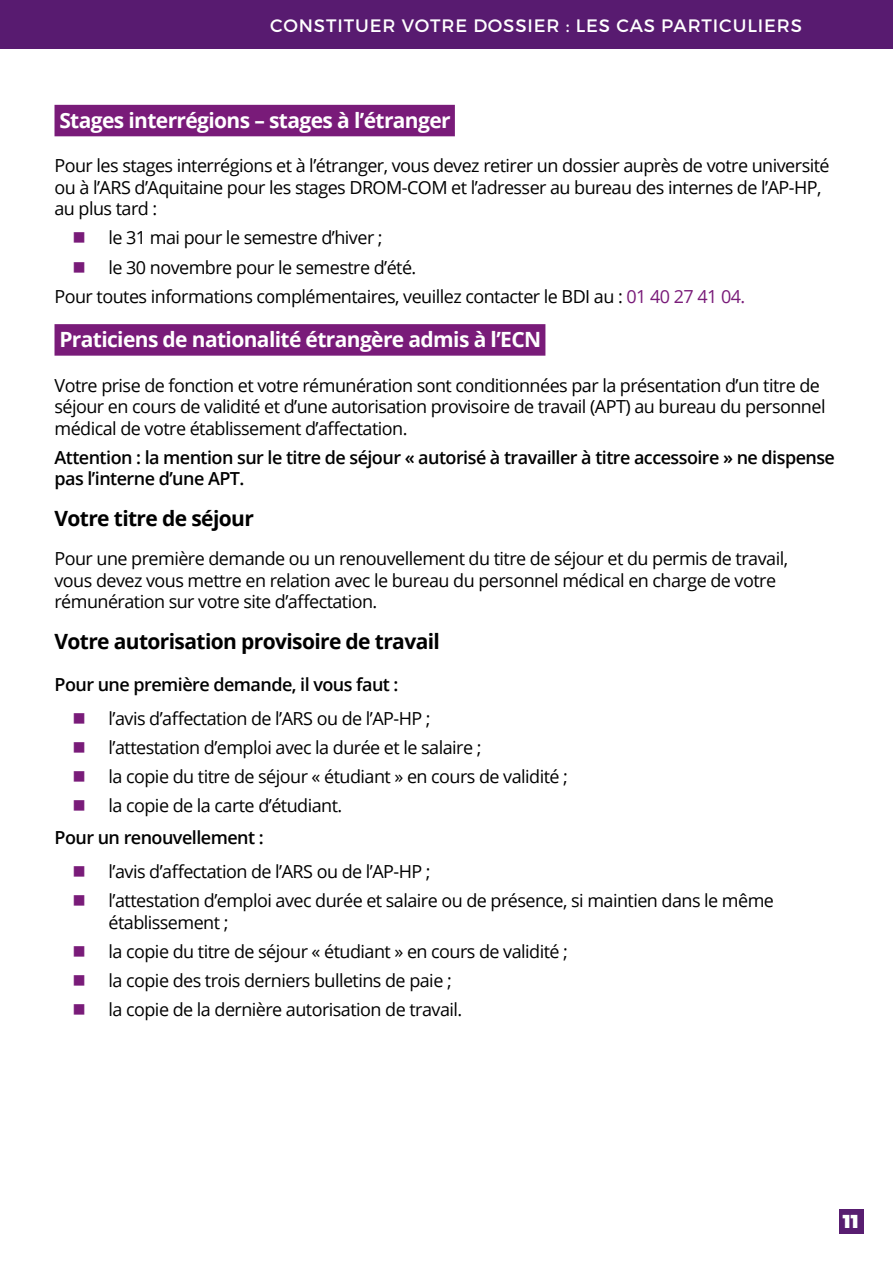
<style>
.page{position:relative;width:893px;height:1263px;background:#fff}
.page>*{position:absolute;margin:0;border:0;box-sizing:border-box;transform-origin:0 0}
.t1{font:700 21px "Open Sans";letter-spacing:-.03em;color:#fff}
.t2{font:700 21px "Open Sans";letter-spacing:-.03em;color:#000}
.t3{font:900 18.75px "Montserrat";color:#fff}
.t4{font:18px/21.6px "Open Sans";letter-spacing:-.03em;color:#000}
.t5{font:600 18px/21.6px "Open Sans";letter-spacing:-.03em;color:#000}
.t6{font:18px "Montserrat";letter-spacing:.05em;color:#fff}
.s1{color:#791b79}
.s2{font-weight:600}
</style>
<div class="page">
<div style="left:0;top:0;width:893px;height:48px;background:#581b70"></div>
<div style="left:839px;top:1209px;width:24px;height:24px;background:#581d70"></div>
<div style="left:55px;top:105px;width:400px;height:31px;background:#791b79"></div>
<div style="left:55px;top:324px;width:490px;height:32px;background:#791b79"></div>
<p class="t6" style="left:270px;top:15px;width:533px">CONSTITUER VOTRE DOSSIER : LES CAS PARTICULIERS</p>
<p class="t1" style="left:59px;top:106px;width:393px">Stages interrégions – stages à l’étranger</p>
<p class="t4" style="left:55px;top:154px;width:777px">Pour les stages interrégions et à l’étranger, vous devez retirer un dossier auprès de votre université ou à l’ARS d’Aquitaine pour les stages DROM-COM et l’adresser au bureau des internes de l’AP-HP, au plus tard :</p>
<p class="t4" style="left:73px;top:227px;width:312px"><span class="s1">■</span> le 31 mai pour le semestre d’hiver ;</p>
<p class="t4" style="left:55px;top:252px;width:692px;line-height:29.1px;text-indent:18px"><span class="s1">■</span> le 30 novembre pour le semestre d’été.<br>Pour toutes informations complémentaires, veuillez contacter le BDI au : <span class="s1">01 40 27 41 04.</span></p>
<p class="t1" style="left:59px;top:325px;width:483px">Praticiens de nationalité étrangère admis à l’ECN</p>
<p class="t4" style="left:55px;top:374px;width:772px">Votre prise de fonction et votre rémunération sont conditionnées par la présentation d’un titre de séjour en cours de validité et d’une autorisation provisoire de travail (APT) au bureau du personnel médical de votre établissement d’affectation.</p>
<p class="t5" style="left:55px;top:446px;width:782px">Attention : la mention sur le titre de séjour « autorisé à travailler à titre accessoire » ne dispense pas l’interne d’une APT.</p>
<p class="t2" style="left:55px;top:503px;width:201px">Votre titre de séjour</p>
<p class="t4" style="left:55px;top:547px;width:735px">Pour une première demande ou un renouvellement du titre de séjour et du permis de travail, vous devez vous mettre en relation avec le bureau du personnel médical en charge de votre rémunération sur votre site d’affectation.</p>
<p class="t2" style="left:55px;top:626px;width:387px">Votre autorisation provisoire de travail</p>
<p class="t5" style="left:55px;top:673px;width:346px">Pour une première demande, il vous faut :</p>
<p class="t4" style="left:73px;top:707px;width:360px"><span class="s1">■</span> l’avis d’affectation de l’ARS ou de l’AP-HP ;</p>
<p class="t4" style="left:73px;top:736px;width:410px"><span class="s1">■</span> l’attestation d’emploi avec la durée et le salaire ;</p>
<p class="t4" style="left:73px;top:765px;width:497px"><span class="s1">■</span> la copie du titre de séjour « étudiant » en cours de validité ;</p>
<p class="t4" style="left:55px;top:789px;width:289px;line-height:32.1px;text-indent:18px"><span class="s1">■</span> la copie de la carte d’étudiant.<br><span class="s2">Pour un renouvellement :</span></p>
<p class="t4" style="left:73px;top:860px;width:360px"><span class="s1">■</span> l’avis d’affectation de l’ARS ou de l’AP-HP ;</p>
<p class="t4" style="left:109px;top:889px;width:667px;text-indent:-36px"><span class="s1">■</span> l’attestation d’emploi avec durée et salaire ou de présence, si maintien dans le même établissement ;</p>
<p class="t4" style="left:73px;top:940px;width:497px"><span class="s1">■</span> la copie du titre de séjour « étudiant » en cours de validité ;</p>
<p class="t4" style="left:73px;top:969px;width:381px"><span class="s1">■</span> la copie des trois derniers bulletins de paie ;</p>
<p class="t4" style="left:73px;top:998px;width:391px"><span class="s1">■</span> la copie de la dernière autorisation de travail.</p>
<p class="t3" style="left:843px;top:1209px;width:18px">11</p>
</div>
